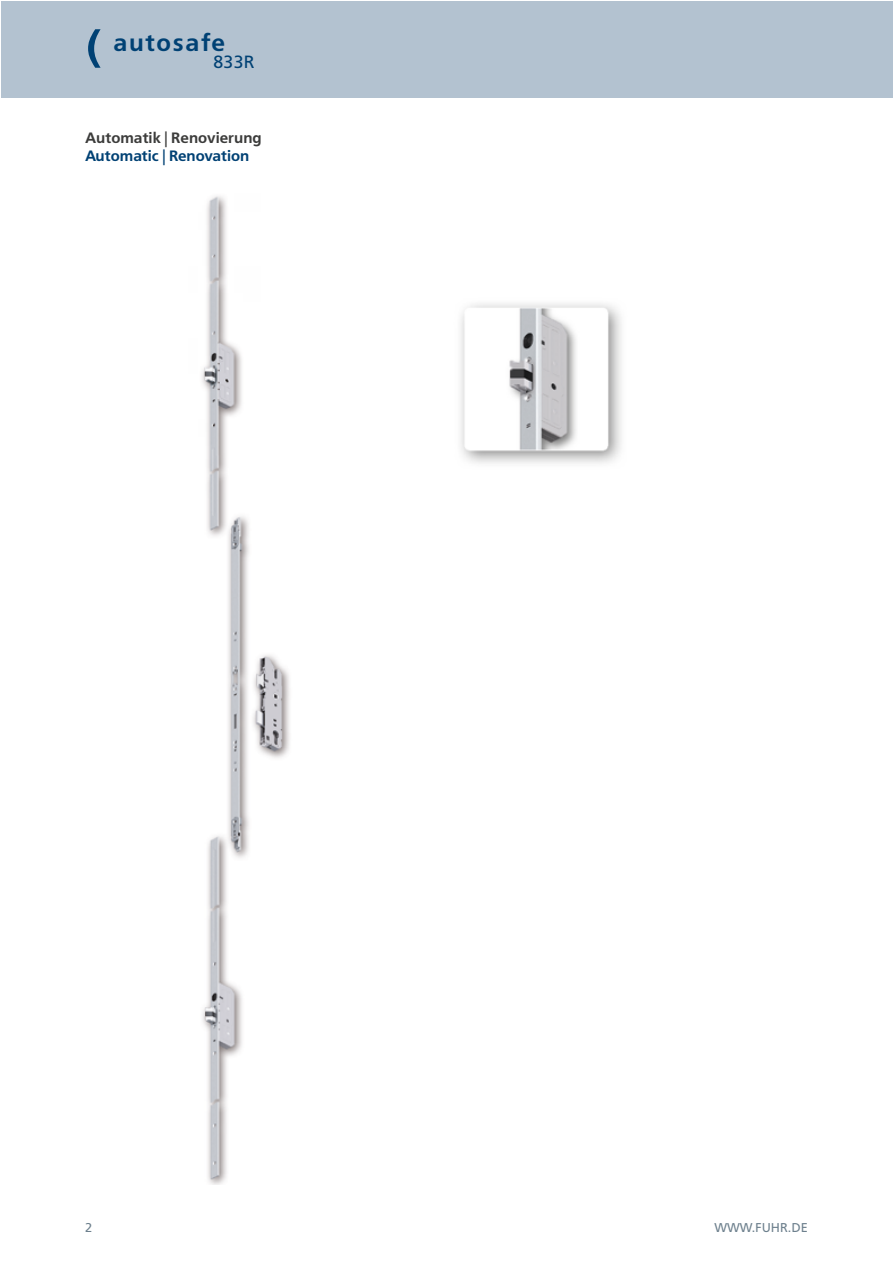
<style>
.page{position:relative;width:893px;height:1263px;background:#fff}
.page>*{position:absolute;margin:0;border:0;box-sizing:border-box;transform-origin:0 0}
.t1{font:600 24.15px "Free Set";letter-spacing:.07em;color:#004174}
.t2{font:17.7px "Free Set";color:#004174}
.t3{font:600 15px "Free Set";color:#3c3c3b}
.t4{font:600 15px "Free Set";color:#004174}
.t5{font:12.75px "Free Set";color:#6d808d}
</style>
<div class="page">
<div style="left:1px;top:1px;width:892px;height:97px;background:#b3c2d0"></div>
<img style="left:460px;top:303px;width:162px;height:161px">
<img style="left:202px;top:196px;width:88px;height:988px">
<svg style="left:88px;top:29px;width:13px;height:39px"></svg>
<h1 class="t1" style="left:113px;top:28px;width:113px">autosafe</h1>
<p class="t2" style="left:213px;top:51px;width:43px">833R</p>
<p class="t3" style="left:85px;top:129px;width:178px">Automatik | Renovierung</p>
<p class="t4" style="left:85px;top:147px;width:166px">Automatic | Renovation</p>
<p class="t5" style="left:85px;top:1220px;width:9px">2</p>
<p class="t5" style="left:714px;top:1220px;width:95px">WWW.FUHR.DE</p>
</div>
